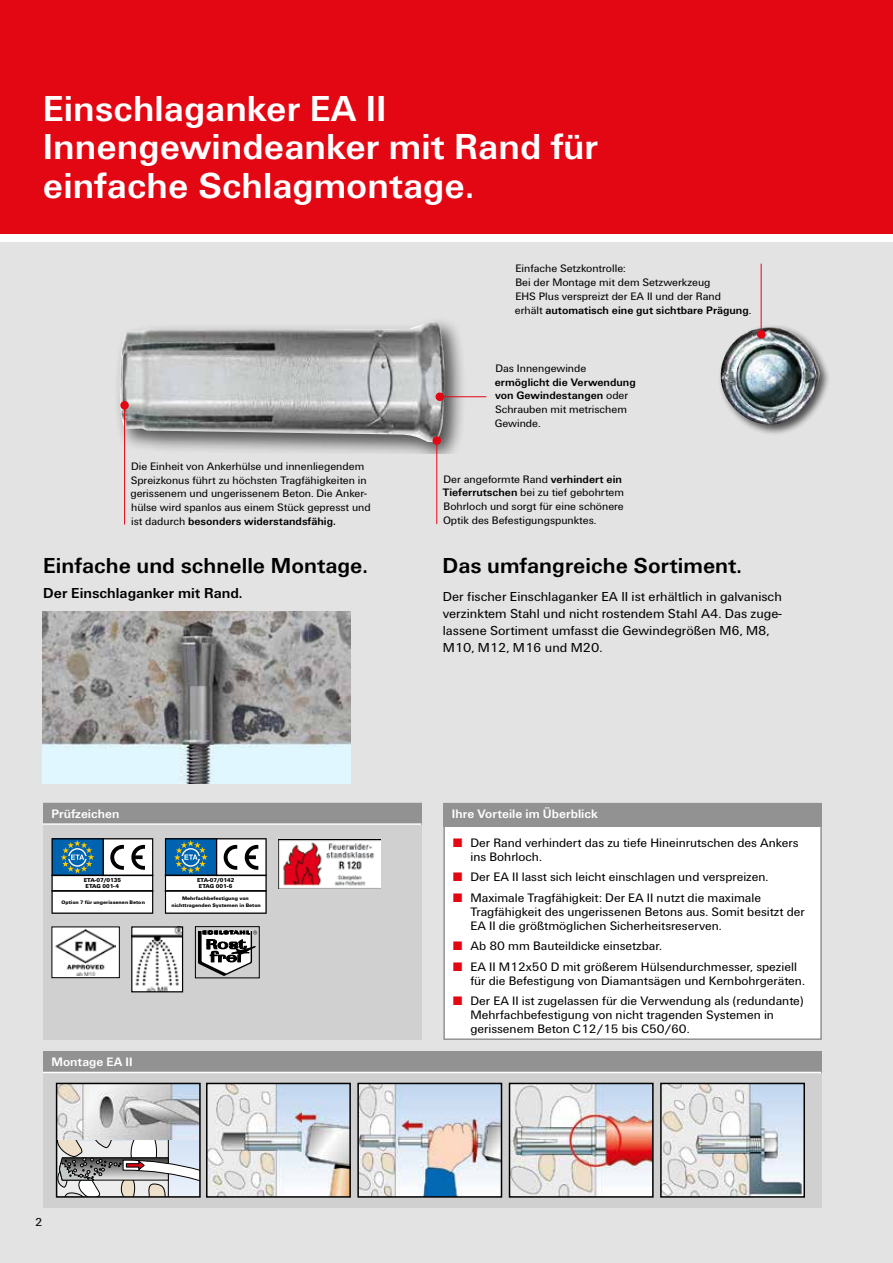
<style>
.page{position:relative;width:893px;height:1263px;background:#fff}
.page>*{position:absolute;margin:0;border:0;box-sizing:border-box;transform-origin:0 0}
.t1{font:700 37.5px/38.2px "Fi We";color:#fff}
.t2{font:700 22.5px "Fi We";color:#000}
.t3{font:700 15px "Fi We";color:#000}
.t4{font:13.5px/17px "Fi We";color:#000}
.t5{font:12.75px/14.1px "Fi We";color:#000}
.t6{font:700 12.75px "Fi We";color:#fff}
.t7{font:12px "Fi We";color:#000}
.t8{font:11.25px/13.8px "Fi We";color:#000}
.t9{font:700 11.25px/13.8px "Fi We";color:#000}
.t10{font:900 5.85px/6.6px "Fi We";color:#000;text-align:center}
.t11{font:900 5.25px/6.6px "Fi We";color:#000;text-align:center}
.s1{font-weight:700}
.s2{font-weight:400}
.s3{font-weight:700;color:#e30613}
</style>
<div class="page">
<div style="left:0;top:242px;width:893px;height:1021px;background:#e3e3e3"></div>
<div style="left:0;top:0;width:893px;height:234px;background:#e30613"></div>
<div style="left:43px;top:803px;width:378px;height:237px;background:#d0d0d0"></div>
<div style="left:43px;top:1051px;width:778px;height:157px;background:#d0d0d0"></div>
<div style="left:444px;top:804px;width:377px;height:235px;background:#fff"></div>
<div style="left:443px;top:803px;width:379px;height:237px;border:2px solid #929292"></div>
<div style="left:443px;top:803px;width:379px;height:24px;background:#929292"></div>
<img style="left:43px;top:611px;width:308px;height:172px">
<div style="left:114px;top:316px;width:353px;height:138px;background:#000;opacity:.65"></div>
<img style="left:119px;top:321px;width:326px;height:122px">
<div style="left:435px;top:392px;width:9px;height:9px;background:#e30613;border-radius:50%"></div>
<hr style="left:440px;top:396px;width:46px;height:1px;background:#e30613">
<div style="left:120px;top:401px;width:9px;height:8px;background:#e30613;border-radius:50%"></div>
<hr style="left:124px;top:406px;width:1px;height:118px;background:#e30613">
<div style="left:718px;top:324px;width:112px;height:112px;background:#000;opacity:.65"></div>
<img style="left:718px;top:327px;width:102px;height:101px">
<img style="left:209px;top:1086px;width:139px;height:109px">
<div style="left:206px;top:1083px;width:145px;height:115px;border:2px solid #000"></div>
<img style="left:360px;top:1086px;width:139px;height:109px">
<div style="left:357px;top:1083px;width:145px;height:115px;border:2px solid #000"></div>
<img style="left:512px;top:1086px;width:139px;height:109px">
<div style="left:509px;top:1083px;width:145px;height:115px;border:2px solid #000"></div>
<img style="left:663px;top:1086px;width:139px;height:109px">
<div style="left:660px;top:1083px;width:145px;height:115px;border:2px solid #000"></div>
<img style="left:59px;top:1086px;width:139px;height:55px">
<svg style="left:59px;top:1141px;width:139px;height:54px;background:#bdbdbe"></svg>
<div style="left:56px;top:1083px;width:145px;height:115px;border:2px solid #000"></div>
<svg style="left:198px;top:930px;width:59px;height:46px"></svg>
<div style="left:195px;top:926px;width:64px;height:52px;border:1px solid #000"></div>
<div style="left:43px;top:803px;width:378px;height:21px;background:#929292"></div>
<hr style="left:43px;top:823px;width:378px;height:2px;background:#fff">
<img style="left:278px;top:839px;width:102px;height:50px">
<svg style="left:51px;top:838px;width:102px;height:76px;background:#a9bbc5"></svg>
<svg style="left:165px;top:838px;width:102px;height:76px;background:#a8bac5"></svg>
<div style="left:52px;top:927px;width:67px;height:51px;background:#fff"></div>
<img style="left:55px;top:929px;width:61px;height:46px">
<div style="left:51px;top:926px;width:69px;height:52px;border:1px solid #000"></div>
<img style="left:133px;top:928px;width:48px;height:62px">
<div style="left:131px;top:926px;width:52px;height:66px;border:1px solid #000"></div>
<div style="left:43px;top:1051px;width:778px;height:21px;background:#929292"></div>
<hr style="left:43px;top:1072px;width:778px;height:1px;background:#fff">
<hr style="left:436px;top:442px;width:1px;height:82px;background:#e30613">
<div style="left:433px;top:436px;width:8px;height:9px;background:#e30613;border-radius:50%"></div>
<hr style="left:761px;top:264px;width:1px;height:69px;background:#e30613">
<div style="left:757px;top:330px;width:8px;height:9px;background:#e30613;border-radius:50%"></div>
<h1 class="t1" style="left:43px;top:90px;width:557px">Einschlaganker EA II<br>Innengewindeanker mit Rand für einfache Schlagmontage.</h1>
<p class="t8" style="left:515px;top:262px;width:238px">Einfache Setzkontrolle:<br>Bei der Montage mit dem Setzwerkzeug<br>EHS Plus verspreizt der EA II und der Rand<br>erhält <span class="s1">automatisch eine gut sichtbare Prägung</span>.</p>
<p class="t8" style="left:130px;top:459px;width:242px">Die Einheit von Ankerhülse und innenliegendem Spreizkonus führt zu höchsten Tragfähigkeiten in gerissenem und ungerissenem Beton. Die Anker&shy;hülse wird spanlos aus einem Stück gepresst und ist dadurch <span class="s1">besonders widerstandsfähig.</span></p>
<h2 class="t2" style="left:43px;top:553px;width:326px">Einfache und schnelle Montage.</h2>
<p class="t3" style="left:43px;top:585px;width:201px">Der Einschlaganker mit Rand.</p>
<p class="t6" style="left:51px;top:806px;width:69px">Prüfzeichen</p>
<p class="t10" style="left:84px;top:876px;width:39px">ETA-07/0135<br>ETAG 001-4</p>
<p class="t11" style="left:62px;top:899px;width:85px">Option 7 für ungerissenen Beton</p>
<p class="t10" style="left:197px;top:876px;width:39px">ETA-07/0142<br>ETAG 001-6</p>
<p class="t11" style="left:171px;top:895px;width:91px">Mehrfachbefestigung von nichttragenden Systemen in Beton</p>
<p class="t6" style="left:51px;top:1055px;width:83px">Montage EA II</p>
<p class="t6" style="left:56px;top:1055px;width:83px">Montage EA I</p>
<p class="t7" style="left:35px;top:1215px;width:9px">2</p>
<p class="t8" style="left:495px;top:361px;width:92px">Das Innengewinde</p>
<p class="t9" style="left:495px;top:375px;width:142px">ermöglicht die Verwendung von Gewindestangen <span class="s2">oder<br>Schrauben mit metrischem<br>Gewinde.</span></p>
<p class="t8" style="left:443px;top:472px;width:183px">Der angeformte Rand <span class="s1">verhindert ein Tieferrutschen</span> bei zu tief gebohrtem Bohrloch und sorgt für eine schönere Optik des Befestigungspunktes.</p>
<h2 class="t2" style="left:442px;top:553px;width:301px">Das umfangreiche Sortiment.</h2>
<p class="t4" style="left:443px;top:588px;width:340px">Der fischer Einschlaganker EA II ist erhältlich in galvanisch verzinktem Stahl und nicht rostendem Stahl A4. Das zuge&shy;lassene Sortiment umfasst die Gewindegrößen M6, M8, M10, M12, M16 und M20.</p>
<p class="t6" style="left:452px;top:806px;width:147px">Ihre Vorteile im Überblick</p>
<p class="t5" style="left:470px;top:836px;width:329px;text-indent:-17px"><span class="s3">■</span> Der Rand verhindert das zu tiefe Hineinrutschen des Ankers ins Bohrloch.</p>
<p class="t5" style="left:453px;top:870px;width:317px"><span class="s3">■</span> Der EA II lasst sich leicht einschlagen und verspreizen.</p>
<p class="t5" style="left:470px;top:891px;width:336px;text-indent:-17px"><span class="s3">■</span> Maximale Tragfähigkeit: Der EA II nutzt die maximale<br>Tragfähigkeit des ungerissenen Betons aus. Somit besitzt der<br>EA II die größtmöglichen Sicherheitsreserven.</p>
<p class="t5" style="left:453px;top:939px;width:210px"><span class="s3">■</span> Ab 80 mm Bauteildicke einsetzbar.</p>
<p class="t5" style="left:470px;top:959px;width:336px;text-indent:-17px"><span class="s3">■</span> EA II M12x50 D mit größerem Hülsendurchmesser, speziell für die Befestigung von Diamantsägen und Kernbohrgeräten.</p>
<p class="t5" style="left:470px;top:994px;width:335px;text-indent:-17px"><span class="s3">■</span> Der EA II ist zugelassen für die Verwendung als (redundante)<br>Mehrfachbefestigung von nicht tragenden Systemen in gerissenem Beton C12/15 bis C50/60.</p>
</div>
